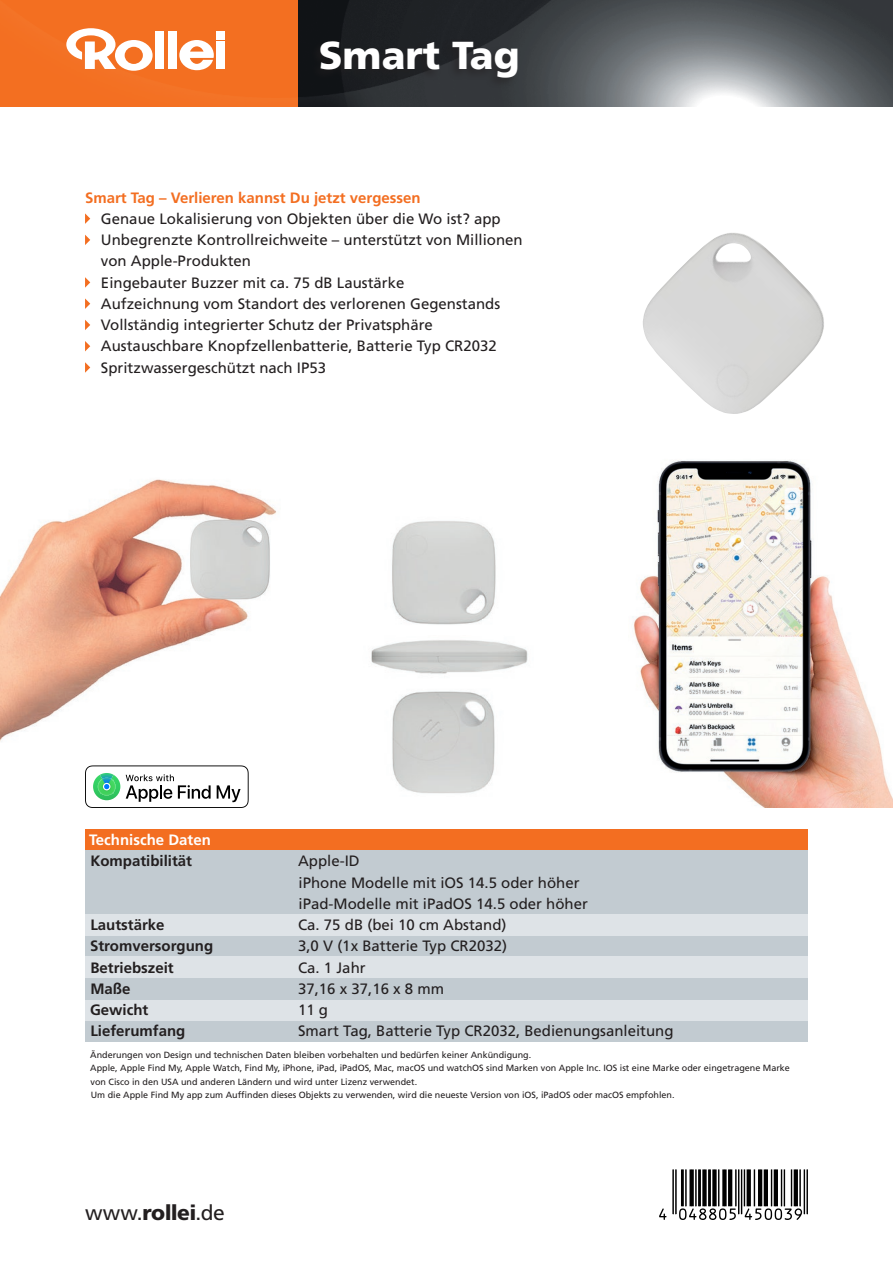
<style>
.page{position:relative;width:893px;height:1263px;background:#fff}
.page>*{position:absolute;margin:0;border:0;box-sizing:border-box;transform-origin:0 0}
.t1{font:900 39px "Frutiger LT";color:#fff}
.t2{font:21px "Frutiger LT";color:#231f20}
._020_bold{font:15px/21.3px "Frutiger LT";color:#231f20}
.t3{font:700 15px "Frutiger LT";color:#231f20}
._020_bold-2{font:700 15px "Frutiger LT";color:#f36e21}
._020_bold-3{font:700 15px "Frutiger LT";color:#fff}
.t4{font:9px/13.5px "Frutiger LT";color:#231f20}
.s1{font-weight:900}
</style>
<div class="page">
<div style="left:85px;top:1020px;width:723px;height:22px;background:#c2cbd1"></div>
<div style="left:85px;top:999px;width:723px;height:21px;background:#dee3e7"></div>
<div style="left:85px;top:978px;width:723px;height:21px;background:#c2cbd1"></div>
<div style="left:85px;top:935px;width:723px;height:22px;background:#c2cbd1"></div>
<div style="left:85px;top:957px;width:723px;height:21px;background:#dee3e7"></div>
<div style="left:85px;top:829px;width:723px;height:21px;background:#f36e21"></div>
<div style="left:85px;top:850px;width:723px;height:64px;background:#c2cbd1"></div>
<div style="left:85px;top:914px;width:723px;height:21px;background:#dee3e7"></div>
<img style="left:298px;top:0;width:595px;height:106px">
<div style="left:0;top:0;width:298px;height:106px;background:#f36f21"></div>
<svg style="left:179px;top:40px;width:35px;height:30px"></svg>
<div style="left:155px;top:32px;width:9px;height:37px;background:#fff"></div>
<div style="left:168px;top:32px;width:8px;height:37px;background:#fff"></div>
<div style="left:216px;top:32px;width:9px;height:8px;background:#fff"></div>
<div style="left:216px;top:41px;width:9px;height:28px;background:#fff"></div>
<svg style="left:66px;top:28px;width:87px;height:43px"></svg>
<hr style="left:806px;top:1169px;width:2px;height:45px;background:#000">
<hr style="left:804px;top:1169px;width:1px;height:45px;background:#000">
<hr style="left:799px;top:1169px;width:2px;height:37px;background:#000">
<hr style="left:791px;top:1169px;width:1px;height:37px;background:#000">
<hr style="left:784px;top:1169px;width:1px;height:37px;background:#000">
<hr style="left:781px;top:1169px;width:1px;height:37px;background:#000">
<hr style="left:771px;top:1169px;width:1px;height:37px;background:#000">
<hr style="left:754px;top:1169px;width:1px;height:37px;background:#000">
<hr style="left:744px;top:1169px;width:1px;height:37px;background:#000">
<hr style="left:741px;top:1169px;width:1px;height:45px;background:#000">
<hr style="left:738px;top:1169px;width:1px;height:45px;background:#000">
<hr style="left:735px;top:1169px;width:2px;height:37px;background:#000">
<hr style="left:718px;top:1169px;width:1px;height:37px;background:#000">
<hr style="left:695px;top:1169px;width:2px;height:37px;background:#000">
<hr style="left:685px;top:1169px;width:2px;height:37px;background:#000">
<hr style="left:675px;top:1169px;width:2px;height:45px;background:#000">
<hr style="left:672px;top:1169px;width:2px;height:45px;background:#000">
<hr style="left:708px;top:1169px;width:3px;height:37px;background:#000">
<hr style="left:698px;top:1169px;width:3px;height:37px;background:#000">
<hr style="left:681px;top:1169px;width:3px;height:37px;background:#000">
<hr style="left:794px;top:1169px;width:4px;height:37px;background:#000">
<hr style="left:774px;top:1169px;width:4px;height:37px;background:#000">
<hr style="left:764px;top:1169px;width:4px;height:37px;background:#000">
<hr style="left:758px;top:1169px;width:4px;height:37px;background:#000">
<svg style="left:747px;top:1169px;width:4px;height:37px"></svg>
<hr style="left:728px;top:1169px;width:4px;height:37px;background:#000">
<div style="left:722px;top:1169px;width:5px;height:37px;background:#000"></div>
<div style="left:712px;top:1169px;width:5px;height:37px;background:#000"></div>
<div style="left:702px;top:1169px;width:5px;height:37px;background:#000"></div>
<div style="left:689px;top:1169px;width:5px;height:37px;background:#000"></div>
<svg style="left:659px;top:1208px;width:7px;height:12px"></svg>
<svg style="left:679px;top:1208px;width:57px;height:12px"></svg>
<svg style="left:745px;top:1208px;width:57px;height:12px"></svg>
<div style="left:310px;top:38px;width:210px;height:51px;background:#231f20;opacity:.6"></div>
<img style="left:371px;top:521px;width:157px;height:273px">
<img style="left:0;top:479px;width:277px;height:263px">
<img style="left:633px;top:460px;width:260px;height:348px">
<img style="left:643px;top:233px;width:181px;height:181px">
<svg style="left:85px;top:765px;width:164px;height:43px"></svg>
<svg style="left:85px;top:213px;width:5px;height:11px"></svg>
<svg style="left:85px;top:235px;width:5px;height:10px"></svg>
<svg style="left:85px;top:277px;width:5px;height:11px"></svg>
<svg style="left:85px;top:298px;width:5px;height:11px"></svg>
<svg style="left:85px;top:320px;width:5px;height:10px"></svg>
<svg style="left:85px;top:341px;width:5px;height:10px"></svg>
<svg style="left:85px;top:362px;width:5px;height:11px"></svg>
<h1 class="t1" style="left:319px;top:31px;width:202px">Smart Tag</h1>
<p class="_020_bold-2" style="left:85px;top:189px;width:337px">Smart Tag – Verlieren kannst Du jetzt vergessen</p>
<p class="_020_bold" style="left:101px;top:208px;width:401px">Genaue Lokalisierung von Objekten über die Wo ist? app</p>
<p class="_020_bold" style="left:101px;top:229px;width:423px">Unbegrenzte Kontrollreichweite – unterstützt von Millionen von Apple-Produkten</p>
<p class="_020_bold" style="left:101px;top:272px;width:305px">Eingebauter Buzzer mit ca. 75 dB Laustärke</p>
<p class="_020_bold" style="left:101px;top:293px;width:401px">Aufzeichnung vom Standort des verlorenen Gegenstands</p>
<p class="_020_bold" style="left:101px;top:314px;width:333px">Vollständig integrierter Schutz der Privatsphäre</p>
<p class="_020_bold" style="left:101px;top:336px;width:397px">Austauschbare Knopfzellenbatterie, Batterie Typ CR2032</p>
<p class="_020_bold" style="left:101px;top:357px;width:227px">Spritzwassergeschützt nach IP53</p>
<p class="_020_bold-3" style="left:89px;top:831px;width:123px">Technische Daten</p>
<p class="t3" style="left:90px;top:852px;width:103px">Kompatibilität</p>
<p class="_020_bold" style="left:298px;top:850px;width:291px">Apple-ID<br>iPhone Modelle mit iOS 14.5 oder höher iPad-Modelle mit iPadOS 14.5 oder höher</p>
<p class="t3" style="left:90px;top:916px;width:76px">Lautstärke</p>
<p class="_020_bold" style="left:298px;top:914px;width:210px">Ca. 75 dB (bei 10 cm Abstand)</p>
<p class="t3" style="left:90px;top:937px;width:125px">Stromversorgung</p>
<p class="_020_bold" style="left:298px;top:935px;width:210px">3,0 V (1x Batterie Typ CR2032)</p>
<p class="t3" style="left:90px;top:958px;width:85px">Betriebszeit</p>
<p class="_020_bold" style="left:298px;top:957px;width:69px">Ca. 1 Jahr</p>
<p class="t3" style="left:90px;top:980px;width:42px">Maße</p>
<p class="_020_bold" style="left:298px;top:978px;width:147px">37,16 x 37,16 x 8 mm</p>
<p class="t3" style="left:90px;top:1001px;width:60px">Gewicht</p>
<p class="_020_bold" style="left:298px;top:999px;width:32px">11 g</p>
<p class="t3" style="left:90px;top:1022px;width:97px">Lieferumfang</p>
<p class="_020_bold" style="left:298px;top:1020px;width:377px">Smart Tag, Batterie Typ CR2032, Bedienungsanleitung</p>
<p class="t4" style="left:90px;top:1048px;width:443px">Änderungen von Design und technischen Daten bleiben vorbehalten und bedürfen keiner Ankündigung.</p>
<p class="t4" style="left:90px;top:1061px;width:701px">Apple, Apple Find My, Apple Watch, Find My, iPhone, iPad, iPadOS, Mac, macOS und watchOS sind Marken von Apple Inc. IOS ist eine Marke oder eingetragene Marke von Cisco in den USA und anderen Ländern und wird unter Lizenz verwendet.</p>
<p class="t4" style="left:91px;top:1088px;width:585px">Um die Apple Find My app zum Auffinden dieses Objekts zu verwenden, wird die neueste Version von iOS, iPadOS oder macOS empfohlen.</p>
<p class="t2" style="left:85px;top:1201px;width:141px">www.<span class="s1">rollei</span>.de</p>
</div>
